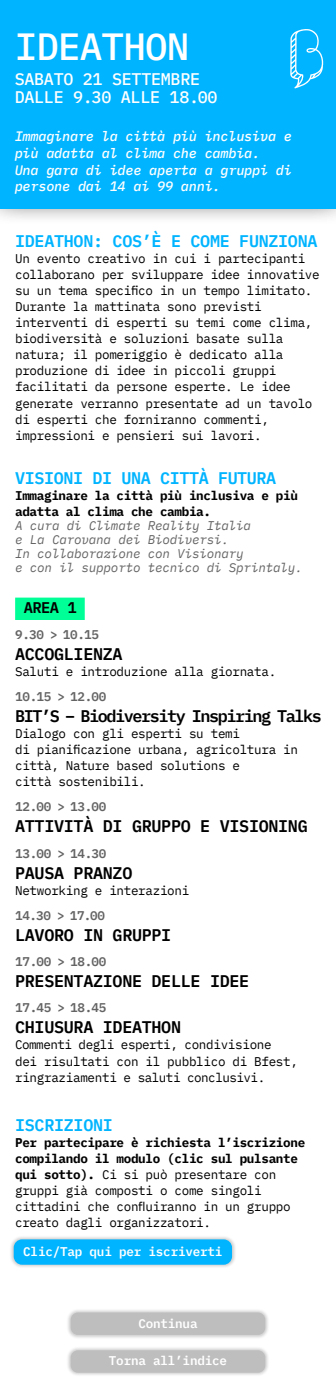
<style>
.page{position:relative;width:336px;height:1400px;background:#fff}
.page>*{position:absolute;margin:0;border:0;box-sizing:border-box;transform-origin:0 0}
.t1{font:500 37.8px "IBM Plex Mono";letter-spacing:-.025em;color:#fff}
.t2{font:600 16.8px "IBM Plex Mono";letter-spacing:-.02em;color:#000}
.t3{font:600 16.8px "IBM Plex Mono";letter-spacing:-.02em;color:#00b4ff}
.t4{font:500 16.8px/18.2px "IBM Plex Mono";letter-spacing:-.02em;color:#fff}
.t5{font:600 16.8px "IBM Plex Mono";letter-spacing:-.085em;color:#000}
.t6{font:600 15.4px "IBM Plex Mono";color:#000}
.t7{font:italic 500 13.65px/16.8px "IBM Plex Mono";letter-spacing:-.02em;color:#fff}
.t8{font:12.6px/16.1px "IBM Plex Mono";letter-spacing:-.025em;color:#000}
.t9{font:italic 12.6px/14px "IBM Plex Mono";letter-spacing:-.015em;color:#646464}
.t10{font:600 12.6px "IBM Plex Mono";letter-spacing:-.015em;color:#646464}
.t11{font:700 12.6px/16.1px "IBM Plex Mono";letter-spacing:-.025em;color:#000}
.t12{font:600 12.6px "IBM Plex Mono";letter-spacing:-.015em;color:#fff}
.s1{font-weight:700}
</style>
<div class="page">
<div style="left:0;top:0;width:336px;height:225px;background:#000;opacity:.75"></div>
<div style="left:0;top:0;width:336px;height:208px;background:#00b4ff"></div>
<div style="left:15px;top:598px;width:70px;height:22px;background:#00ff96"></div>
<div style="left:9px;top:1235px;width:227px;height:34px;background:#000;opacity:.2"></div>
<div style="left:14px;top:1239px;width:218px;height:26px;background:#00b4ff;border-radius:8px"></div>
<svg style="left:290px;top:29px;width:33px;height:59px"></svg>
<div style="left:66px;top:1308px;width:204px;height:31px;background:#000;opacity:.2"></div>
<div style="left:71px;top:1313px;width:194px;height:22px;background:#bebebe;border-radius:7px"></div>
<div style="left:66px;top:1346px;width:204px;height:31px;background:#000;opacity:.2"></div>
<div style="left:71px;top:1350px;width:194px;height:23px;background:#bebebe;border-radius:7px"></div>
<h1 class="t1" style="left:15px;top:17px;width:176px">IDEATHON</h1>
<h2 class="t4" style="left:15px;top:69px;width:204px">SABATO 21 SETTEMBRE<br>DALLE 9.30 ALLE 18.00</h2>
<p class="t7" style="left:15px;top:127px;width:279px">Immaginare la città più inclusiva e più adatta al clima che cambia.<br>Una gara di idee aperta a gruppi di persone dai 14 ai 99 anni.</p>
<h2 class="t3" style="left:15px;top:227px;width:304px">IDEATHON: COS’È E COME FUNZIONA</h2>
<p class="t8" style="left:15px;top:249px;width:306px">Un evento creativo in cui i partecipanti collaborano per sviluppare idee innovative su un tema specifico in un tempo limitato.<br>Durante la mattinata sono previsti interventi di esperti su temi come clima, biodiversità e soluzioni basate sulla natura; il pomeriggio è dedicato alla produzione di idee in piccoli gruppi facilitati da persone esperte. Le idee generate verranno presentate ad un tavolo di esperti che forniranno commenti, impressioni e pensieri sui lavori.</p>
<h2 class="t3" style="left:15px;top:465px;width:263px">VISIONI DI UNA CITTÀ FUTURA</h2>
<p class="t11" style="left:15px;top:486px;width:284px">Immaginare la città più inclusiva e più adatta al clima che cambia.</p>
<p class="t9" style="left:15px;top:518px;width:289px">A cura di Climate Reality Italia<br>e La Carovana dei Biodiversi.<br>In collaborazione con Visionary<br>e con il supporto tecnico di Sprintaly.</p>
<p class="t6" style="left:24px;top:596px;width:54px">AREA 1</p>
<p class="t10" style="left:15px;top:624px;width:85px">9.30 &gt; 10.15</p>
<h2 class="t2" style="left:15px;top:640px;width:109px">ACCOGLIENZA</h2>
<p class="t8" style="left:15px;top:662px;width:263px">Saluti e introduzione alla giornata.</p>
<p class="t10" style="left:15px;top:686px;width:93px">10.15 &gt; 12.00</p>
<h2 class="t5" style="left:15px;top:703px;width:308px">BIT’S – Biodiversity Inspiring Talks</h2>
<p class="t8" style="left:15px;top:724px;width:284px">Dialogo con gli esperti su temi<br>di pianificazione urbana, agricoltura in città, Nature based solutions e<br>città sostenibili.</p>
<p class="t10" style="left:15px;top:797px;width:93px">12.00 &gt; 13.00</p>
<h2 class="t2" style="left:15px;top:813px;width:294px">ATTIVITÀ DI GRUPPO E VISIONING</h2>
<p class="t10" style="left:15px;top:843px;width:93px">13.00 &gt; 14.30</p>
<h2 class="t2" style="left:15px;top:859px;width:119px">PAUSA PRANZO</h2>
<p class="t8" style="left:15px;top:881px;width:176px">Networking e interazioni</p>
<p class="t10" style="left:15px;top:906px;width:92px">14.30 &gt; 17.00</p>
<h2 class="t2" style="left:15px;top:922px;width:158px">LAVORO IN GRUPPI</h2>
<p class="t10" style="left:15px;top:952px;width:93px">17.00 &gt; 18.00</p>
<h2 class="t2" style="left:15px;top:968px;width:236px">PRESENTAZIONE DELLE IDEE</h2>
<p class="t10" style="left:15px;top:998px;width:93px">17.45 &gt; 18.45</p>
<h2 class="t2" style="left:15px;top:1014px;width:167px">CHIUSURA IDEATHON</h2>
<p class="t8" style="left:15px;top:1036px;width:284px">Commenti degli esperti, condivisione<br>dei risultati con il pubblico di Bfest, ringraziamenti e saluti conclusivi.</p>
<h2 class="t3" style="left:15px;top:1111px;width:99px">ISCRIZIONI</h2>
<p class="t8" style="left:15px;top:1133px;width:292px"><span class="s1">Per partecipare è richiesta l’iscrizione compilando il modulo (clic sul pulsante qui sotto).</span> Ci si può presentare con gruppi già composti o come singoli cittadini che confluiranno in un gruppo creato dagli organizzatori.</p>
<p class="t12" style="left:23px;top:1241px;width:201px">Clic/Tap qui per iscriverti</p>
<p class="t12" style="left:138px;top:1313px;width:61px">Continua</p>
<p class="t12" style="left:109px;top:1351px;width:120px">Torna all’indice</p>
</div>
